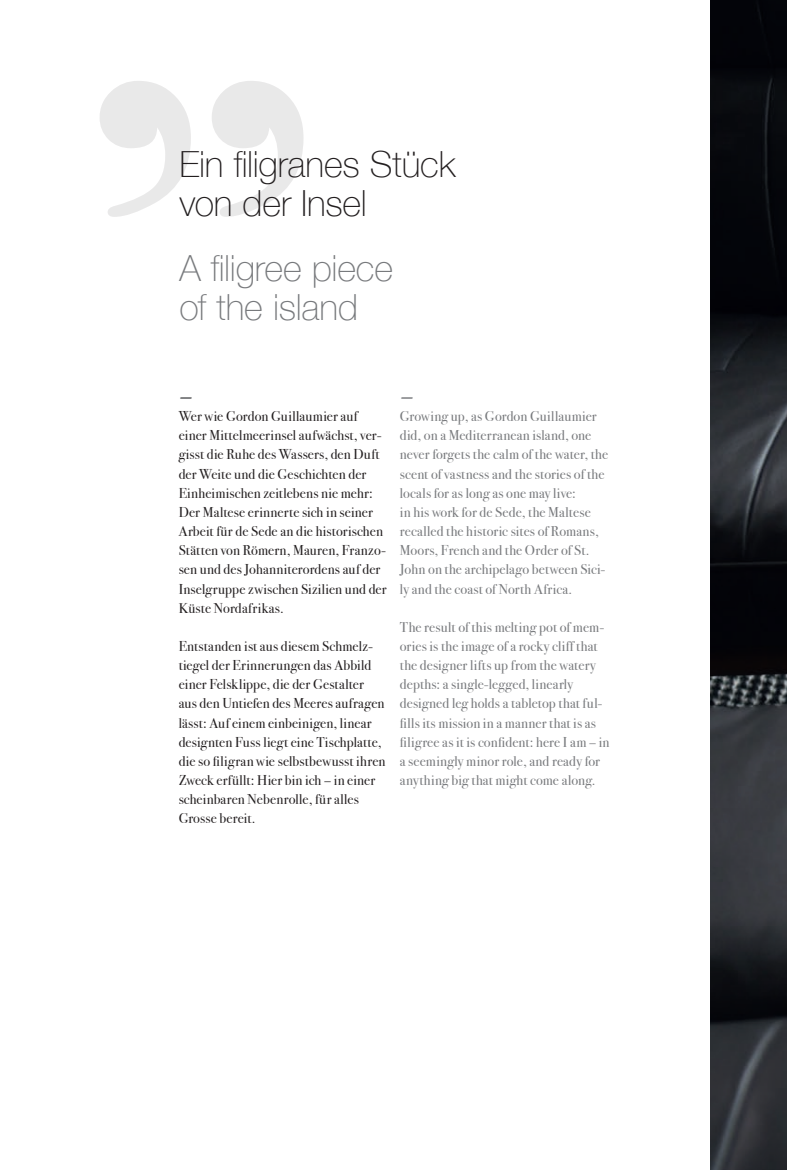
<style>
.page{position:relative;width:787px;height:1170px;background:#fff}
.page>*{position:absolute;margin:0;border:0;box-sizing:border-box;transform-origin:0 0}
.t1{font:612.15px "Bodoni Svty Two ITCTT";color:#231f20}
.Quote1{font:100 36px/39px "Helvetica Neue";letter-spacing:-.005em;color:#231f20}
.Quote1-2{font:100 36px/39px "Helvetica Neue";letter-spacing:-.005em;color:#787a7d}
.copy_8_5pt{font:italic 500 15px "Helvetica Neue";color:#57585a}
.copy_8_5pt-2{font:italic 500 15px "Helvetica Neue";color:#787a7d}
.copy-story{font:14.25px/19.2px "Bodoni Svty Two ITCTT";letter-spacing:.01em;color:#231f20}
.copy-story-2{font:14.25px/19.2px "Bodoni Svty Two ITCTT";letter-spacing:.01em;color:#787a7d}
</style>
<div class="page">
<img style="left:710px;top:0;width:77px;height:1169px">
<h1 class="t1" style="left:66px;top:-567px;width:275px">„</h1>
<p class="Quote1" style="left:179px;top:143px;width:277px">Ein filigranes Stück von der Insel</p>
<p class="Quote1-2" style="left:179px;top:247px;width:215px">A filigree piece of the island</p>
<p class="copy_8_5pt" style="left:179px;top:384px;width:16px">—</p>
<p class="copy-story" style="left:179px;top:405px;width:204px">Wer wie Gordon Guillaumier auf einer Mittelmeerinsel aufwächst, ver&shy;gisst die Ruhe des Wassers, den Duft der Weite und die Geschichten der Einheimischen zeitlebens nie mehr:</p>
<p class="copy-story" style="left:179px;top:501px;width:209px">Der Maltese erinnerte sich in seiner Arbeit für de Sede an die historischen Stätten von Römern, Mauren, Franzo&shy;sen und des Johanniterordens auf der Inselgruppe zwischen Sizilien und der Küste Nordafrikas.</p>
<p class="copy-story" style="left:179px;top:635px;width:208px">Entstanden ist aus diesem Schmelz&shy;tiegel der Erinnerungen das Abbild einer Felsklippe, die der Gestalter aus den Untiefen des Meeres aufragen lässt: Auf einem einbeinigen, linear designten Fuss liegt eine Tischplatte, die so filigran wie selbstbewusst ihren Zweck erfüllt: Hier bin ich – in einer scheinbaren Nebenrolle, für alles Grosse bereit.</p>
<p class="copy_8_5pt-2" style="left:400px;top:384px;width:16px">—</p>
<p class="copy-story-2" style="left:400px;top:405px;width:210px">Growing up, as Gordon Guillaumier did, on a Mediterranean island, one never forgets the calm of the water, the scent of vastness and the stories of the locals for as long as one may live:</p>
<p class="copy-story-2" style="left:400px;top:501px;width:207px">in his work for de Sede, the Maltese recalled the historic sites of Romans, Moors, French and the Order of St.<br>John on the archipelago between Sici&shy;ly and the coast of North Africa.</p>
<p class="copy-story-2" style="left:400px;top:615px;width:211px">The result of this melting pot of mem&shy;ories is the image of a rocky cliff that the designer lifts up from the watery depths: a single-legged, linearly designed leg holds a tabletop that ful&shy;fills its mission in a manner that is as filigree as it is confident: here I am – in a seemingly minor role, and ready for anything big that might come along.</p>
</div>
